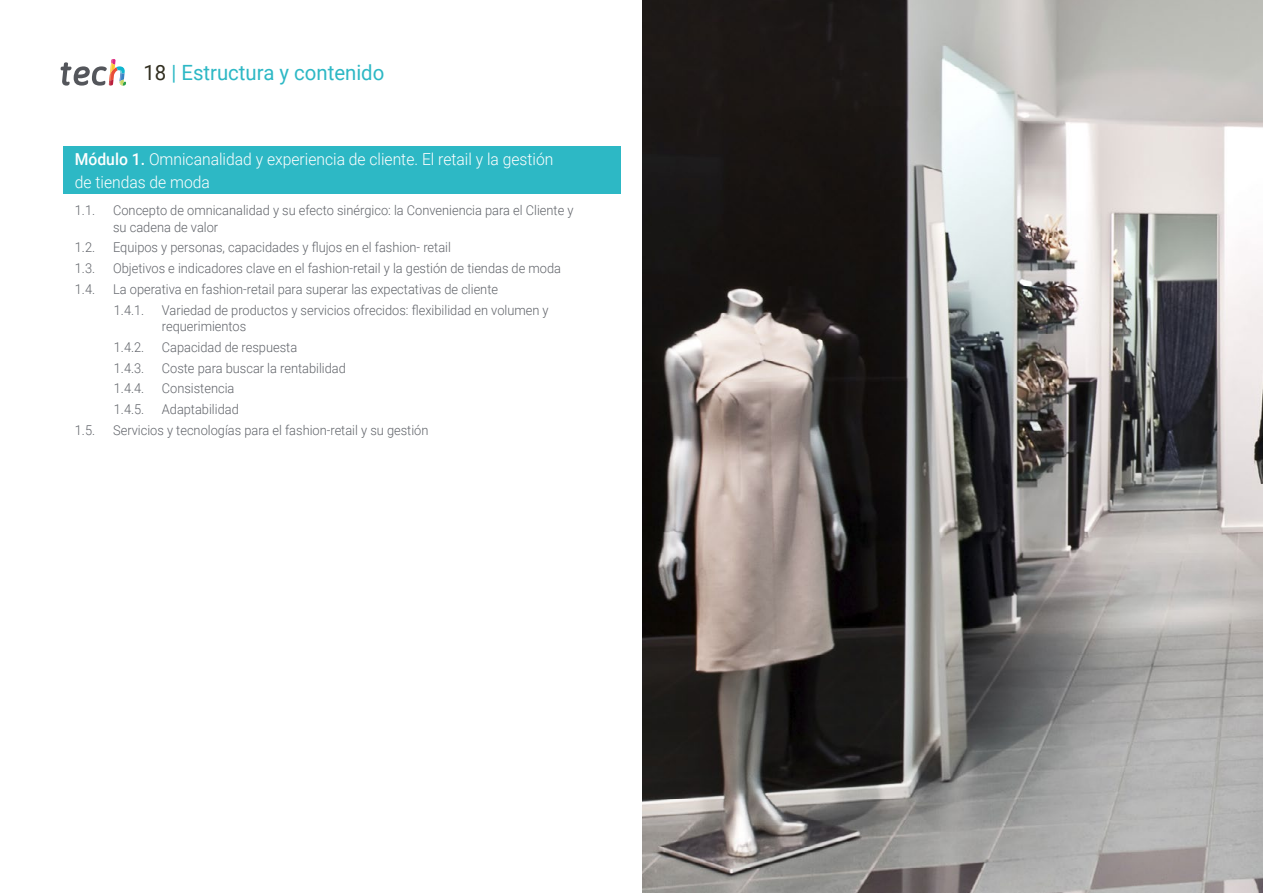
<style>
.page{position:relative;width:1263px;height:893px;background:#fff}
.page>*{position:absolute;margin:0;border:0;box-sizing:border-box;transform-origin:0 0}
.t1{font:21px "Roboto";color:#2db8c5}
.t2{font:300 16.5px/22.5px "Roboto";color:#fff;scale:.95 1}
.t3{font:300 13.5px/16.5px "Roboto";color:#61646a;scale:.95 1}
.s1{color:#312e20}
.s2{font-weight:500}
</style>
<div class="page">
<div style="left:64px;top:147px;width:557px;height:47px;background:#2db8c5"></div>
<svg style="left:61px;top:59px;width:65px;height:27px"></svg>
<img style="left:642px;top:0;width:621px;height:893px">
<h1 class="t1" style="left:144px;top:57px;width:242px"><span class="s1">18</span> | Estructura y contenido</h1>
<p class="t2" style="left:75px;top:148px;width:505px"><span class="s2">Módulo 1.</span> Omnicanalidad y experiencia de cliente. El retail y la gestión de tiendas de moda</p>
<p class="t3" style="left:75px;top:202px;width:23px">1.1.</p>
<p class="t3" style="left:113px;top:202px;width:486px">Concepto de omnicanalidad y su efecto sinérgico: la Conveniencia para el Cliente y su cadena de valor</p>
<p class="t3" style="left:75px;top:239px;width:23px">1.2.</p>
<p class="t3" style="left:113px;top:239px;width:357px">Equipos y personas, capacidades y flujos en el fashion- retail</p>
<p class="t3" style="left:75px;top:260px;width:23px">1.3.</p>
<p class="t3" style="left:113px;top:260px;width:473px">Objetivos e indicadores clave en el fashion-retail y la gestión de tiendas de moda</p>
<p class="t3" style="left:75px;top:280px;width:23px">1.4.</p>
<p class="t3" style="left:113px;top:278px;width:407px;line-height:20.7px">La operativa en fashion-retail para superar las expectativas de cliente<br>1.4.1.</p>
<p class="t3" style="left:162px;top:301px;width:409px">Variedad de productos y servicios ofrecidos: flexibilidad en volumen y requerimientos</p>
<p class="t3" style="left:114px;top:338px;width:34px">1.4.2.</p>
<p class="t3" style="left:162px;top:338px;width:144px">Capacidad de respuesta</p>
<p class="t3" style="left:114px;top:359px;width:34px">1.4.3.</p>
<p class="t3" style="left:162px;top:359px;width:195px">Coste para buscar la rentabilidad</p>
<p class="t3" style="left:114px;top:380px;width:34px">1.4.4.</p>
<p class="t3" style="left:162px;top:380px;width:78px">Consistencia</p>
<p class="t3" style="left:114px;top:401px;width:34px">1.4.5.</p>
<p class="t3" style="left:162px;top:401px;width:83px">Adaptabilidad</p>
<p class="t3" style="left:75px;top:421px;width:23px">1.5.</p>
<p class="t3" style="left:113px;top:421px;width:333px">Servicios y tecnologías para el fashion-retail y su gestión</p>
</div>
